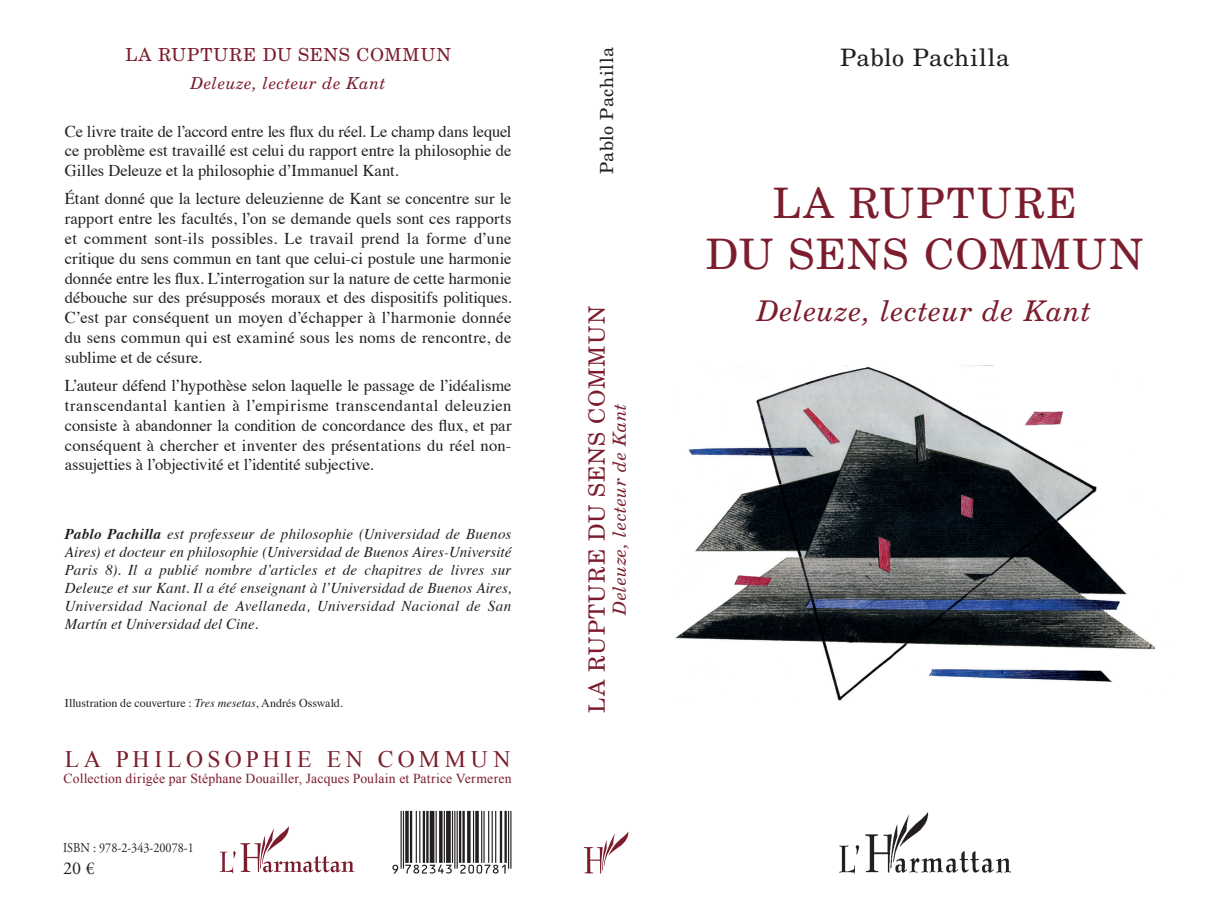
<style>
.page{position:relative;width:1211px;height:915px;background:#fff}
.page>*{position:absolute;margin:0;border:0;box-sizing:border-box;transform-origin:0 0}
.t1{font:42px/51px "New Century Schlbk";letter-spacing:.055em;color:#7c1d2d;text-align:center}
.t2{font:italic 28.5px "New Century Schlbk";letter-spacing:.025em;color:#7c1d2d}
.t3{font:24px "New Century Schlbk";letter-spacing:.03em;color:#231f20}
.t4{font:23.7px "Times New Roman";letter-spacing:.19em;color:#7c1d2d}
.t5{font:22.5px "New Century Schlbk";letter-spacing:.055em;color:#7c1d2d}
.t6{font:18px "New Century Schlbk";letter-spacing:.06em;color:#7c1d2d}
.t7{font:italic 18px "New Century Schlbk";letter-spacing:.025em;color:#7c1d2d}
.t8{font:18px "New Century Schlbk";letter-spacing:.03em;color:#231f20}
.t9{font:18px "Adobe Garamond Pro";color:#231f20}
.t10{font:16.5px/19.8px "Times";color:#231f20;text-align:justify}
.t11{font:italic 16.5px "New Century Schlbk";letter-spacing:.035em;color:#7c1d2d}
.t12{font:italic 15px/18px "Times";letter-spacing:.015em;color:#231f20;text-align:justify}
.t13{font:13.65px "Times New Roman";letter-spacing:.015em;color:#7c1d2d}
.t14{font:13.5px "Adobe Garamond Pro";color:#231f20;scale:.9 1}
.t15{font:12px "Times";color:#231f20}
.s1{font-weight:700}
.s2{font-style:italic}
</style>
<div class="page">
<svg style="left:220px;top:826px;width:134px;height:48px"></svg>
<svg style="left:584px;top:831px;width:45px;height:43px"></svg>
<img style="left:839px;top:813px;width:171px;height:61px">
<svg style="left:392px;top:811px;width:119px;height:63px"></svg>
<img style="left:675px;top:365px;width:480px;height:336px">
<p class="t6" style="left:125px;top:44px;width:327px">LA RUPTURE DU SENS COMMUN</p>
<p class="t11" style="left:190px;top:73px;width:197px">Deleuze, lecteur de Kant</p>
<p class="t10" style="left:65px;top:120px;width:448px">Ce livre traite de l’accord entre les flux du réel. Le champ dans lequel ce problème est travaillé est celui du rapport entre la philosophie de Gilles Deleuze et la philosophie d’Immanuel Kant.</p>
<p class="t10" style="left:65px;top:188px;width:448px">Étant donné que la lecture deleuzienne de Kant se concentre sur le rapport entre les facultés, l’on se demande quels sont ces rapports et comment sont-ils possibles. Le travail prend la forme d’une critique du sens commun en tant que celui-ci postule une harmonie donnée entre les flux. L’interrogation sur la nature de cette harmonie débouche sur des présupposés moraux et des dispositifs politiques.<br>C’est par conséquent un moyen d’échapper à l’harmonie donnée du sens commun qui est examiné sous les noms de rencontre, de sublime et de césure.</p>
<p class="t10" style="left:65px;top:374px;width:448px">L’auteur défend l’hypothèse selon laquelle le passage de l’idéalisme transcendantal kantien à l’empirisme transcendantal deleuzien consiste à abandonner la condition de concordance des flux, et par conséquent à chercher et inventer des présentations du réel non&shy;assujetties à l’objectivité et l’identité subjective.</p>
<p class="t12" style="left:65px;top:524px;width:448px"><span class="s1">Pablo Pachilla</span> est professeur de philosophie (Universidad de Buenos Aires) et docteur en philosophie (Universidad de Buenos Aires-Université Paris 8). Il a publié nombre d’articles et de chapitres de livres sur Deleuze et sur Kant. Il a été enseignant à l’Universidad de Buenos Aires, Universidad Nacional de Avellaneda, Universidad Nacional de San Martín et Universidad del Cine.</p>
<p class="t15" style="left:65px;top:692px;width:279px">Illustration de couverture : <span class="s2">Tres mesetas</span>, Andrés Osswald.</p>
<h3 class="t4" style="left:65px;top:743px;width:447px">LA PHILOSOPHIE EN COMMUN</h3>
<p class="t13" style="left:64px;top:769px;width:449px">Collection dirigée par Stéphane Douailler, Jacques Poulain et Patrice Vermeren</p>
<p class="t14" style="left:63px;top:840px;width:147px">ISBN : 978-2-343-20078-1</p>
<p class="t9" style="left:63px;top:857px;width:33px">20 €</p>
<p class="t8" style="left:596px;top:174px;width:129px;rotate:-90deg">Pablo Pachilla</p>
<h3 class="t5" style="left:583px;top:713px;width:408px;rotate:-90deg">LA RUPTURE DU SENS COMMUN</h3>
<p class="t7" style="left:608px;top:615px;width:213px;rotate:-90deg">Deleuze, lecteur de Kant</p>
<h3 class="t3" style="left:840px;top:43px;width:171px">Pablo Pachilla</h3>
<h1 class="t1" style="left:706px;top:177px;width:439px">LA RUPTURE<br>DU SENS COMMUN</h1>
<h2 class="t2" style="left:757px;top:294px;width:336px">Deleuze, lecteur de Kant</h2>
</div>
